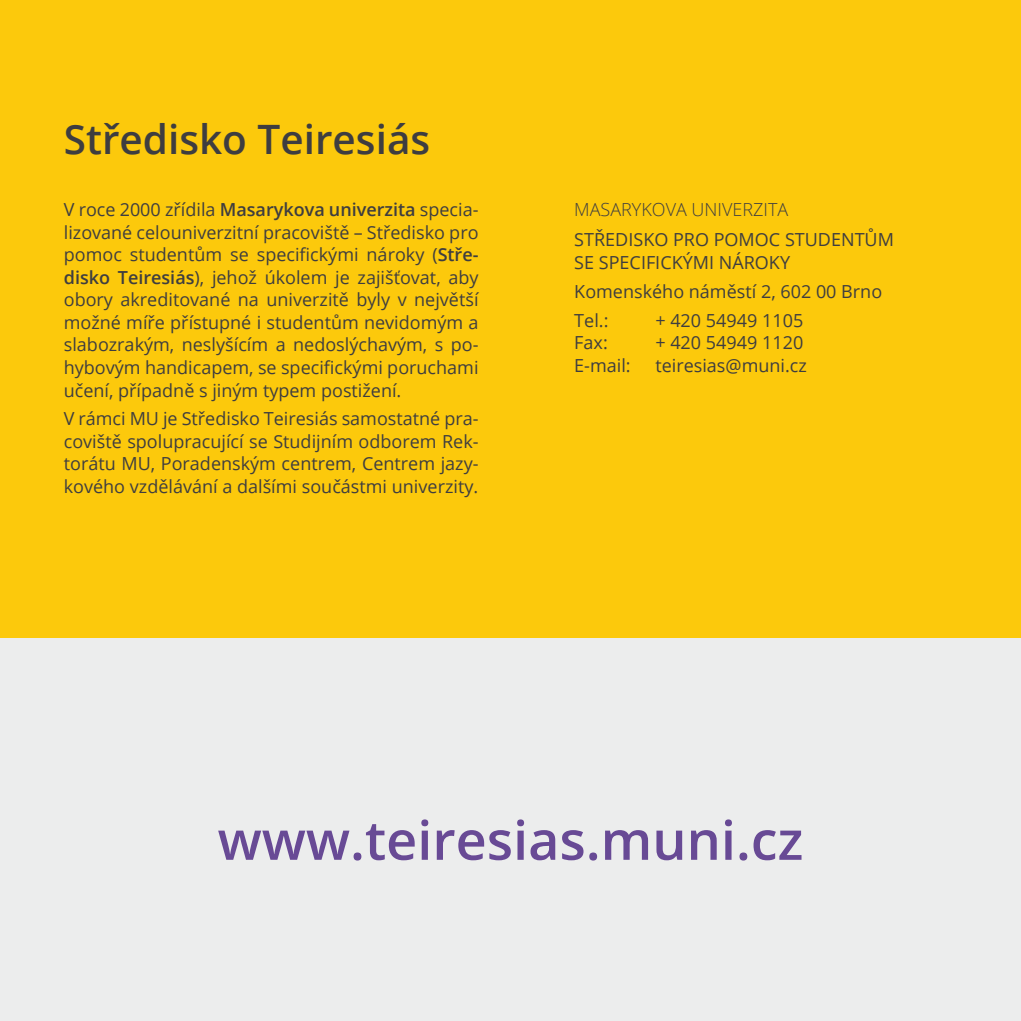
<style>
.page{position:relative;width:1021px;height:1021px;background:#fff}
.page>*{position:absolute;margin:0;border:0;box-sizing:border-box;transform-origin:0 0}
.odstavec_1{font:600 54px "Open Sans";color:#684a95}
.Nadpis_1{font:600 40.5px "Open Sans";color:#3e3d40}
.odstavec_1-2{font:18px/22.5px "Open Sans";color:#3e3d40;text-align:justify}
.odstavec_1-3{font:300 18px "Open Sans";color:#3e3d40}
.s1{font-weight:600}
</style>
<div class="page">
<div style="left:0;top:0;width:1020px;height:638px;background:#fcc90c"></div>
<div style="left:0;top:638px;width:1020px;height:382px;background:#eceded"></div>
<p class="Nadpis_1" style="left:64px;top:112px;width:368px">Středisko Teiresiás</p>
<p class="odstavec_1-2" style="left:64px;top:198px;width:416px">V roce 2000 zřídila <span class="s1">Masarykova univerzita</span> specia&shy;lizované celouniverzitní pracoviště – Středisko pro pomoc studentům se specifickými nároky (<span class="s1">Stře&shy;disko Teiresiás</span>), jehož úkolem je zajišťovat, aby obory akreditované na univerzitě byly v největší možné míře přístupné i studentům nevidomým a slabozrakým, neslyšícím a nedoslýchavým, s po&shy;hybovým handicapem, se specifickými poruchami učení, případně s jiným typem postižení.</p>
<p class="odstavec_1-2" style="left:64px;top:407px;width:416px">V rámci MU je Středisko Teiresiás samostatné pra&shy;coviště spolupracující se Studijním odborem Rek&shy;torátu MU, Poradenským centrem, Centrem jazy&shy;kového vzdělávání a dalšími součástmi univerzity.</p>
<p class="odstavec_1-3" style="left:574px;top:197px;width:215px">MASARYKOVA UNIVERZITA</p>
<p class="odstavec_1-2" style="left:574px;top:227px;width:321px">STŘEDISKO PRO POMOC STUDENTŮM<br>SE SPECIFICKÝMI NÁROKY</p>
<p class="odstavec_1-2" style="left:574px;top:280px;width:309px">Komenského náměstí 2, 602 00 Brno</p>
<p class="odstavec_1-2" style="left:574px;top:309px;width:36px">Tel.:</p>
<p class="odstavec_1-2" style="left:655px;top:309px;width:149px">+ 420 54949 1105</p>
<p class="odstavec_1-2" style="left:574px;top:331px;width:35px">Fax:</p>
<p class="odstavec_1-2" style="left:655px;top:331px;width:149px">+ 420 54949 1120</p>
<p class="odstavec_1-2" style="left:574px;top:354px;width:58px">E-mail:</p>
<p class="odstavec_1-2" style="left:655px;top:354px;width:153px">teiresias@muni.cz</p>
<p class="odstavec_1" style="left:218px;top:803px;width:587px">www.teiresias.muni.cz</p>
</div>
